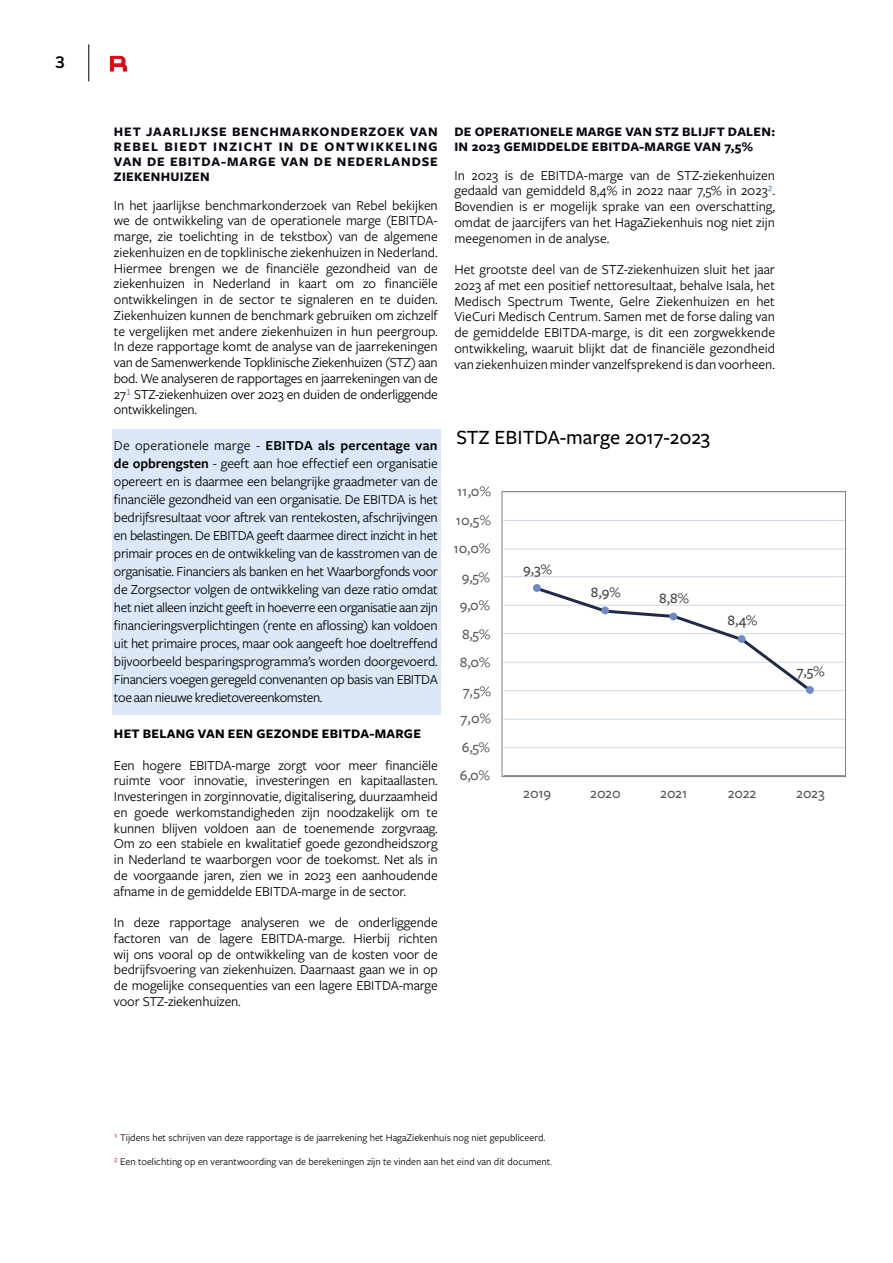
<style>
.page{position:relative;width:893px;height:1263px;background:#fff}
.page>*{position:absolute;margin:0;border:0;box-sizing:border-box;transform-origin:0 0}
.t1{font:500 21px "Freight Sans Pro";color:#000}
.t2{font:700 16.5px "Nunito";color:#000}
.t3{font:500 15px "Freight Sans Pro";color:#595959}
.t4{font:500 15px "Freight Sans Pro";color:#404040}
.t5{font:14.25px/15.8px "Freight Sans Pro";letter-spacing:-.01em;color:#000;text-align:justify}
.t6{font:700 13.5px/15px "Freight Sans Pro";letter-spacing:.02em;color:#080911;text-align:justify}
.t7{font:700 13.5px "Freight Sans Pro";letter-spacing:.02em;color:#000}
.t8{font:10.5px "Freight Sans Pro";color:#000}
.s1{font-family:"Nunito";color:#758cc6}
.s2{font-weight:600}
.s3{color:#4e6eb4}
.s4{color:#e30613}
</style>
<div class="page">
<svg style="left:110px;top:56px;width:17px;height:16px"></svg>
<hr style="left:89px;top:45px;width:1px;height:36px;background:#000">
<div style="left:112px;top:430px;width:328px;height:285px;background:#dce8f7"></div>
<hr style="left:503px;top:520px;width:342px;height:1px;background:#ccd9e6">
<hr style="left:503px;top:549px;width:342px;height:1px;background:#ccd9e6">
<hr style="left:503px;top:576px;width:342px;height:1px;background:#ccd9e6">
<hr style="left:503px;top:605px;width:342px;height:1px;background:#ccd9e6">
<hr style="left:503px;top:633px;width:342px;height:1px;background:#ccd9e6">
<hr style="left:503px;top:662px;width:342px;height:1px;background:#ccd9e6">
<hr style="left:503px;top:690px;width:342px;height:1px;background:#ccd9e6">
<hr style="left:503px;top:719px;width:342px;height:1px;background:#ccd9e6">
<hr style="left:503px;top:747px;width:342px;height:1px;background:#ccd9e6">
<svg style="left:534px;top:588px;width:281px;height:106px"></svg>
<div style="left:502px;top:491px;width:344px;height:286px;border:1px solid #828280"></div>
<div style="left:533px;top:584px;width:8px;height:8px;background:#6e8ac4;border-radius:50%"></div>
<div style="left:601px;top:607px;width:8px;height:7px;background:#6e8ac4;border-radius:50%"></div>
<div style="left:670px;top:613px;width:7px;height:7px;background:#6e8ac4;border-radius:50%"></div>
<div style="left:738px;top:635px;width:7px;height:8px;background:#6e8ac4;border-radius:50%"></div>
<div style="left:806px;top:686px;width:8px;height:8px;background:#6e8ac4;border-radius:50%"></div>
<p class="t2" style="left:55px;top:51px;width:11px">3</p>
<p class="t6" style="left:114px;top:124px;width:325px">HET JAARLIJKSE BENCHMARKONDERZOEK VAN REBEL BIEDT INZICHT IN DE ONTWIKKELING VAN DE EBITDA-MARGE VAN DE NEDERLANDSE ZIEKENHUIZEN</p>
<p class="t5" style="left:114px;top:197px;width:325px">In het jaarlijkse benchmarkonderzoek van Rebel bekijken we de ontwikkeling van de operationele marge (EBITDA&shy;marge, zie toelichting in de tekstbox) van de algemene ziekenhuizen en de topklinische ziekenhuizen in Nederland.<br>Hiermee brengen we de financiële gezondheid van de ziekenhuizen in Nederland in kaart om zo financiële ontwikkelingen in de sector te signaleren en te duiden.<br>Ziekenhuizen kunnen de benchmark gebruiken om zichzelf te vergelijken met andere ziekenhuizen in hun peergroup.<br>In deze rapportage komt de analyse van de jaarrekeningen van de Samenwerkende Topklinische Ziekenhuizen (STZ) aan bod. We analyseren de rapportages en jaarrekeningen van de 27<span class="s1">¹</span> STZ-ziekenhuizen over 2023 en duiden de onderliggende ontwikkelingen.</p>
<p class="t5" style="left:114px;top:436px;width:325px;line-height:18px">De operationele marge - <span class="s2">EBITDA als percentage van de opbrengsten</span> - geeft aan hoe effectief een organisatie opereert en is daarmee een belangrijke graadmeter van de financiële gezondheid van een organisatie. De EBITDA is het bedrijfsresultaat voor aftrek van rentekosten, afschrijvingen en belastingen. De EBITDA geeft daarmee direct inzicht in het primair proces en de ontwikkeling van de kasstromen van de organisatie. Financiers als banken en het Waarborgfonds voor de Zorgsector volgen de ontwikkeling van deze ratio omdat het niet alleen inzicht geeft in hoeverre een organisatie aan zijn financieringsverplichtingen (rente en aflossing) kan voldoen uit het primaire proces, maar ook aangeeft hoe doeltreffend bijvoorbeeld besparingsprogramma’s worden doorgevoerd.<br>Financiers voegen geregeld convenanten op basis van EBITDA toe aan nieuwe kredietovereenkomsten.</p>
<p class="t7" style="left:114px;top:724px;width:308px">HET BELANG VAN EEN GEZONDE EBITDA-MARGE</p>
<p class="t5" style="left:114px;top:756px;width:325px">Een hogere EBITDA-marge zorgt voor meer financiële ruimte voor innovatie, investeringen en kapitaallasten.<br>Investeringen in zorginnovatie, digitalisering, duurzaamheid en goede werkomstandigheden zijn noodzakelijk om te kunnen blijven voldoen aan de toenemende zorgvraag.<br>Om zo een stabiele en kwalitatief goede gezondheidszorg in Nederland te waarborgen voor de toekomst. Net als in de voorgaande jaren, zien we in 2023 een aanhoudende afname in de gemiddelde EBITDA-marge in de sector.</p>
<p class="t5" style="left:114px;top:914px;width:325px">In deze rapportage analyseren we de onderliggende factoren van de lagere EBITDA-marge. Hierbij richten wij ons vooral op de ontwikkeling van de kosten voor de bedrijfsvoering van ziekenhuizen. Daarnaast gaan we in op de mogelijke consequenties van een lagere EBITDA-marge voor STZ-ziekenhuizen.</p>
<p class="t6" style="left:454px;top:124px;width:322px">DE OPERATIONELE MARGE VAN STZ BLIJFT DALEN:<br>IN 2023 GEMIDDELDE EBITDA-MARGE VAN 7,5%</p>
<p class="t5" style="left:454px;top:167px;width:322px">In 2023 is de EBITDA-marge van de STZ-ziekenhuizen gedaald van gemiddeld 8,4% in 2022 naar 7,5% in 2023<span class="s3">²</span>.<br>Bovendien is er mogelijk sprake van een overschatting, omdat de jaarcijfers van het HagaZiekenhuis nog niet zijn meegenomen in de analyse.</p>
<p class="t5" style="left:454px;top:261px;width:322px">Het grootste deel van de STZ-ziekenhuizen sluit het jaar 2023 af met een positief nettoresultaat, behalve Isala, het Medisch Spectrum Twente, Gelre Ziekenhuizen en het VieCuri Medisch Centrum. Samen met de forse daling van de gemiddelde EBITDA-marge, is dit een zorgwekkende ontwikkeling, waaruit blijkt dat de financiële gezondheid van ziekenhuizen minder vanzelfsprekend is dan voorheen.</p>
<h1 class="t1" style="left:456px;top:423px;width:255px">STZ EBITDA-marge 2017-2023</h1>
<p class="t3" style="left:457px;top:481px;width:35px">11,0%</p>
<p class="t3" style="left:456px;top:510px;width:37px">10,5%</p>
<p class="t3" style="left:454px;top:538px;width:38px">10,0%</p>
<p class="t3" style="left:462px;top:567px;width:30px">9,5%</p>
<p class="t3" style="left:460px;top:595px;width:32px">9,0%</p>
<p class="t3" style="left:462px;top:624px;width:30px">8,5%</p>
<p class="t3" style="left:460px;top:652px;width:32px">8,0%</p>
<p class="t3" style="left:463px;top:681px;width:30px">7,5%</p>
<p class="t3" style="left:461px;top:708px;width:32px">7,0%</p>
<p class="t3" style="left:462px;top:737px;width:30px">6,5%</p>
<p class="t3" style="left:460px;top:765px;width:32px">6,0%</p>
<p class="t4" style="left:523px;top:559px;width:30px">9,3%</p>
<p class="t4" style="left:591px;top:582px;width:31px">8,9%</p>
<p class="t4" style="left:659px;top:588px;width:31px">8,8%</p>
<p class="t4" style="left:727px;top:610px;width:31px">8,4%</p>
<p class="t4" style="left:797px;top:661px;width:29px">7,5%</p>
<p class="t3" style="left:523px;top:783px;width:29px">2019</p>
<p class="t3" style="left:590px;top:783px;width:32px">2020</p>
<p class="t3" style="left:660px;top:783px;width:29px">2021</p>
<p class="t3" style="left:728px;top:783px;width:30px">2022</p>
<p class="t3" style="left:796px;top:783px;width:30px">2023</p>
<p class="t8" style="left:114px;top:1130px;width:433px"><span class="s4">¹</span> Tijdens het schrijven van deze rapportage is de jaarrekening het HagaZiekenhuis nog niet gepubliceerd.</p>
<p class="t8" style="left:114px;top:1154px;width:439px"><span class="s4">²</span> Een toelichting op en verantwoording van de berekeningen zijn te vinden aan het eind van dit document.</p>
</div>
